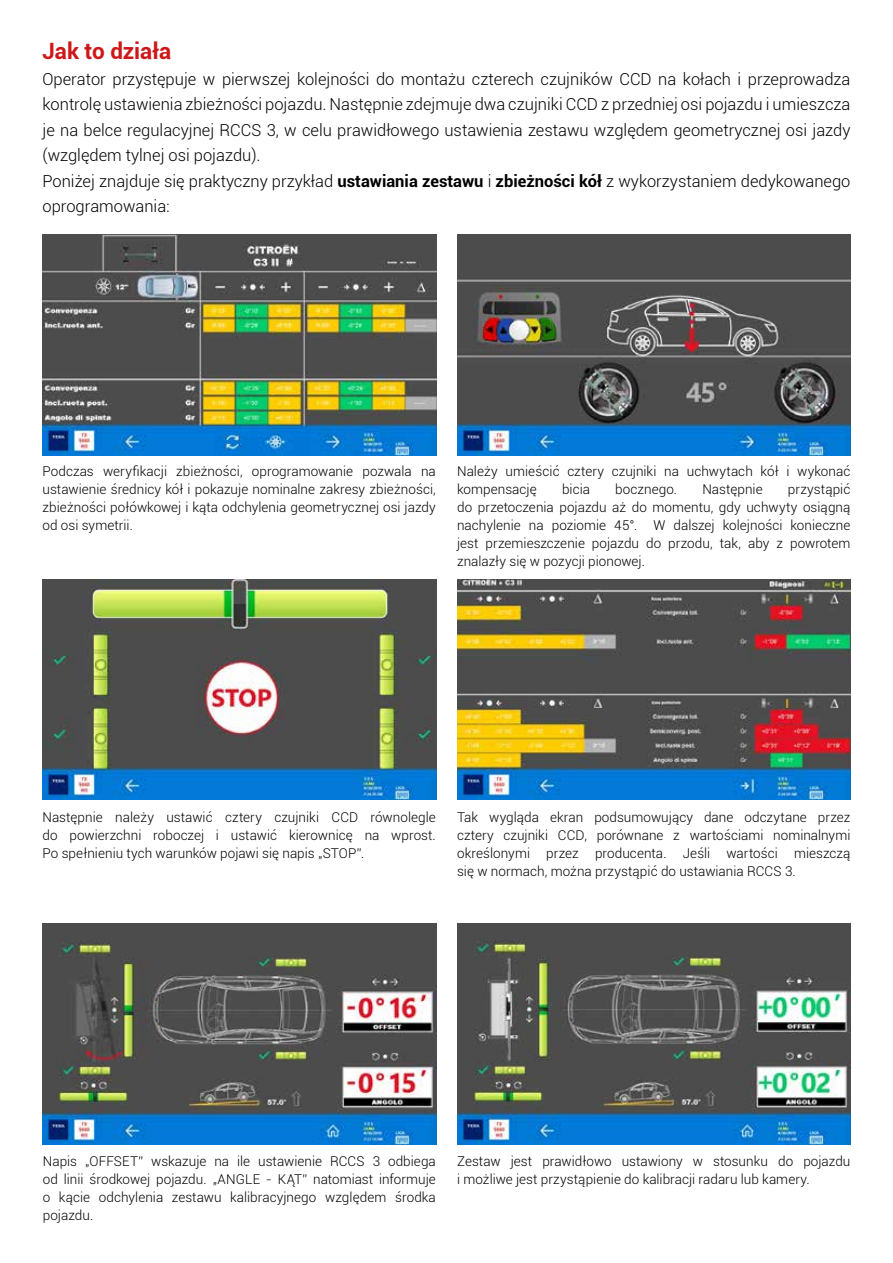
<style>
.page{position:relative;width:893px;height:1263px;background:#fff}
.page>*{position:absolute;margin:0;border:0;box-sizing:border-box;transform-origin:0 0}
.t1{font:700 22.5px "Roboto";letter-spacing:-.005em;color:#cd1719}
.t2{font:300 16.5px/25.5px "Roboto";color:#000}
.t3{font:300 13.5px/18px "Roboto";letter-spacing:.005em;color:#000;text-align:justify}
.s1{font-weight:700}
</style>
<div class="page">
<img style="left:457px;top:234px;width:393px;height:221px">
<img style="left:43px;top:234px;width:393px;height:221px">
<img style="left:43px;top:923px;width:393px;height:221px">
<img style="left:457px;top:923px;width:393px;height:221px">
<img style="left:457px;top:579px;width:393px;height:220px">
<img style="left:43px;top:579px;width:393px;height:220px">
<h1 class="t1" style="left:43px;top:36px;width:130px">Jak to działa</h1>
<p class="t2" style="left:43px;top:66px;width:809px">Operator przystępuje w pierwszej kolejności do montażu czterech czujników CCD na kołach i przeprowadza kontrolę ustawienia zbieżności pojazdu. Następnie zdejmuje dwa czujniki CCD z przedniej osi pojazdu i umieszcza je na belce regulacyjnej RCCS 3, w celu prawidłowego ustawienia zestawu względem geometrycznej osi jazdy (względem tylnej osi pojazdu).<br>Poniżej znajduje się praktyczny przykład <span class="s1">ustawiania zestawu</span> i <span class="s1">zbieżności kół</span> z wykorzystaniem dedykowanego oprogramowania:</p>
<p class="t3" style="left:43px;top:461px;width:395px">Podczas weryfikacji zbieżności, oprogramowanie pozwala na ustawienie średnicy kół i pokazuje nominalne zakresy zbieżności, zbieżności połówkowej i kąta odchylenia geometrycznej osi jazdy od osi symetrii.</p>
<p class="t3" style="left:457px;top:461px;width:395px">Należy umieścić cztery czujniki na uchwytach kół i wykonać kompensację</p>
<p class="t3" style="left:457px;top:479px;width:395px;text-indent:331px">przystąpić do przetoczenia pojazdu aż do momentu, gdy uchwyty osiągną nachylenie na poziomie 45°. W dalszej kolejności konieczne jest przemieszczenie pojazdu do przodu, tak, aby z powrotem znalazły się w pozycji pionowej.</p>
<p class="t3" style="left:562px;top:479px;width:30px">bicia</p>
<p class="t3" style="left:615px;top:479px;width:63px">bocznego.</p>
<p class="t3" style="left:702px;top:479px;width:62px">Następnie</p>
<p class="t3" style="left:43px;top:807px;width:395px">Następnie należy ustawić cztery czujniki CCD równolegle do powierzchni roboczej i ustawić kierownicę na wprost.<br>Po spełnieniu tych warunków pojawi się napis „STOP”.</p>
<p class="t3" style="left:457px;top:807px;width:395px">Tak wygląda ekran podsumowujący dane odczytane przez cztery czujniki CCD, porównane z wartościami nominalnymi określonymi przez producenta. Jeśli wartości mieszczą się w normach, można przystąpić do ustawiania RCCS 3.</p>
<p class="t3" style="left:43px;top:1152px;width:395px">Napis „OFFSET” wskazuje na ile ustawienie RCCS 3 odbiega od linii środkowej pojazdu. „ANGLE - KĄT” natomiast informuje o kącie odchylenia zestawu kalibracyjnego względem środka pojazdu.</p>
<p class="t3" style="left:457px;top:1152px;width:395px">Zestaw jest prawidłowo ustawiony w stosunku do pojazdu i możliwe jest przystąpienie do kalibracji radaru lub kamery.</p>
</div>
